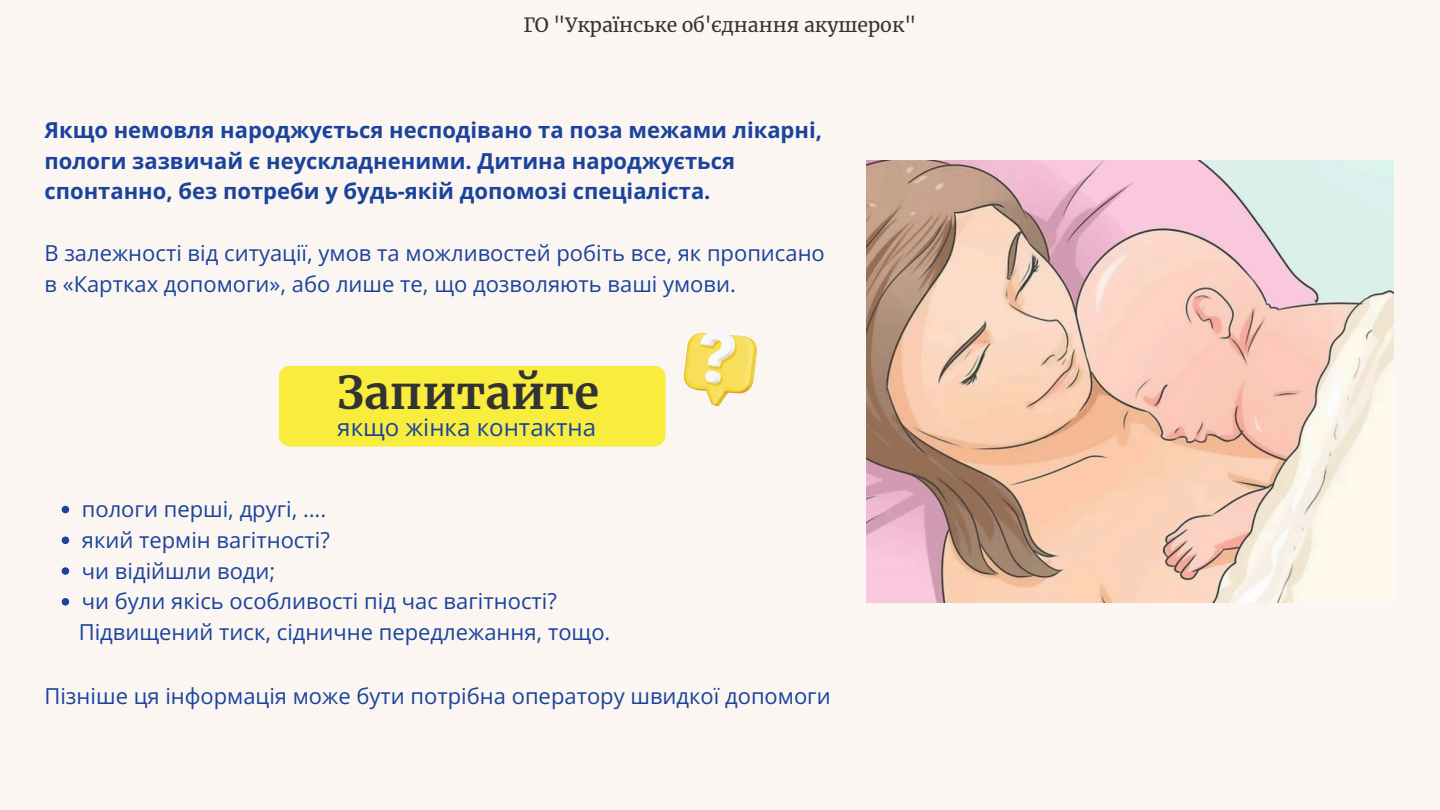
<style>
.page{position:relative;width:1440px;height:810px;background:#fbf6f1}
.page>*{position:absolute;margin:0;border:0;box-sizing:border-box;transform-origin:0 0}
.t1{font:700 45px "Merriweather";color:#343333}
.t2{font:24.1px "Open Sans";color:#1a439d}
.t3{font:22px/30.8px "Open Sans";color:#1a439d}
.t4{font:700 22px/30.8px "Open Sans";color:#1a439d}
.t5{font:19.4px "Merriweather";color:#343333}
</style>
<div class="page">
<div style="left:279px;top:366px;width:386px;height:81px;background:#f8ed3d"></div>
<img style="left:684px;top:332px;width:72px;height:74px">
<img style="left:867px;top:161px;width:526px;height:442px">
<svg style="left:62px;top:506px;width:7px;height:7px"></svg>
<svg style="left:62px;top:537px;width:7px;height:7px"></svg>
<svg style="left:62px;top:567px;width:7px;height:8px"></svg>
<svg style="left:62px;top:598px;width:7px;height:8px"></svg>
<p class="t5" style="left:524px;top:13px;width:394px">ГО "Українське об'єднання акушерок"</p>
<p class="t4" style="left:44px;top:114px;width:779px">Якщо немовля народжується несподівано та поза межами лікарні, пологи зазвичай є неускладненими. Дитина народжується спонтанно, без потреби у будь-якій допомозі спеціаліста.</p>
<p class="t3" style="left:44px;top:237px;width:782px">В залежності від ситуації, умов та можливостей робіть все, як прописано в «Картках допомоги», або лише те, що дозволяють ваші умови.</p>
<p class="t1" style="left:336px;top:365px;width:264px">Запитайте</p>
<h3 class="t2" style="left:337px;top:410px;width:260px">якщо жінка контактна</h3>
<h3 class="t3" style="left:82px;top:493px;width:246px">пологи перші, другі, ….</h3>
<h1 class="t3" style="left:82px;top:524px;width:250px">який термін вагітності?</h1>
<p class="t3" style="left:82px;top:555px;width:195px">чи відійшли води;</p>
<p class="t3" style="left:82px;top:585px;width:477px">чи були якісь особливості під час вагітності?</p>
<p class="t3" style="left:79px;top:616px;width:533px">Підвищений тиск, сідничне передлежання, тощо.</p>
<h3 class="t3" style="left:44px;top:680px;width:788px">Пізніше ця інформація може бути потрібна оператору швидкої допомоги</h3>
</div>
